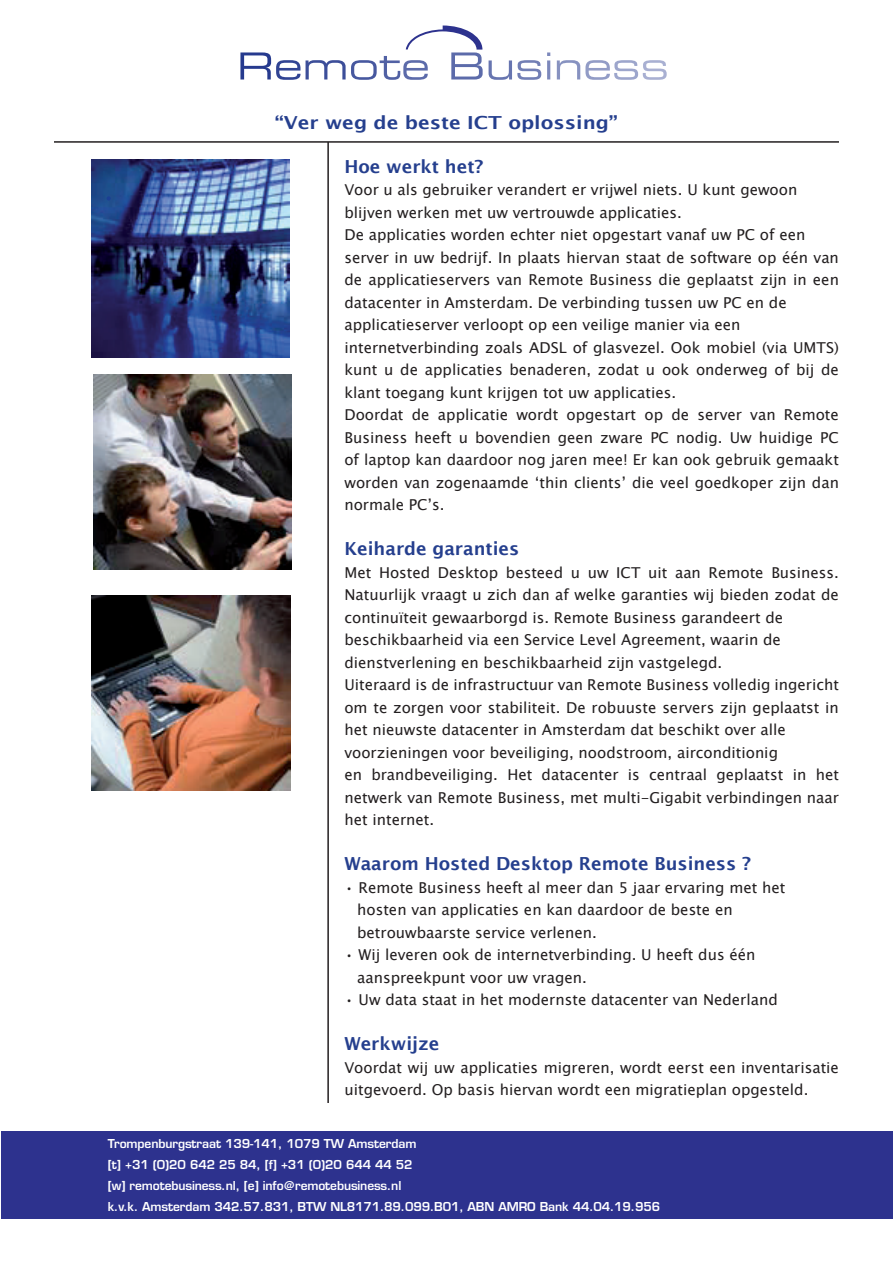
<style>
.page{position:relative;width:893px;height:1263px;background:#fff}
.page>*{position:absolute;margin:0;border:0;box-sizing:border-box;transform-origin:0 0}
.t1{font:600 18px "Lucida Sans";color:#253f8e}
.t2{font:600 18px "Lucida Sans";color:#253f8e;scale:1.11 1}
.t3{font:15px/22.5px "Lucida Sans Unicode";color:#231f20}
.t4{font:600 12px/21px "Eurostile";letter-spacing:-.01em;color:#fff}
</style>
<div class="page">
<hr style="left:54px;top:141px;width:785px;height:2px;background:#231f20">
<hr style="left:327px;top:142px;width:2px;height:961px;background:#231f20">
<img style="left:91px;top:595px;width:200px;height:195px">
<img style="left:91px;top:159px;width:198px;height:198px">
<img style="left:94px;top:375px;width:198px;height:195px">
<div style="left:2px;top:1131px;width:891px;height:87px;background:#2d328e"></div>
<svg style="left:240px;top:52px;width:60px;height:28px"></svg>
<svg style="left:489px;top:60px;width:52px;height:20px"></svg>
<hr style="left:547px;top:60px;width:3px;height:20px;background:#263a8e">
<svg style="left:547px;top:52px;width:3px;height:4px"></svg>
<svg style="left:557px;top:60px;width:110px;height:20px"></svg>
<svg style="left:306px;top:26px;width:177px;height:54px"></svg>
<svg style="left:106px;top:196px;width:5px;height:5px"></svg>
<p class="t2" style="left:275px;top:112px;width:311px">“Ver weg de beste ICT oplossing”</p>
<p class="t1" style="left:344px;top:156px;width:141px">Hoe werkt het?</p>
<p class="t3" style="left:344px;top:179px;width:496px">Voor u als gebruiker verandert er vrijwel niets. U kunt gewoon blijven werken met uw vertrouwde applicaties.<br>De applicaties worden echter niet opgestart vanaf uw PC of een server in uw bedrijf. In plaats hiervan staat de software op één van de applicatieservers van Remote Business die geplaatst zijn in een datacenter in Amsterdam. De verbinding tussen uw PC en de applicatieserver verloopt op een veilige manier via een internetverbinding zoals ADSL of glasvezel. Ook mobiel (via UMTS) kunt u de applicaties benaderen, zodat u ook onderweg of bij de klant toegang kunt krijgen tot uw applicaties.<br>Doordat de applicatie wordt opgestart op de server van Remote Business heeft u bovendien geen zware PC nodig. Uw huidige PC of laptop kan daardoor nog jaren mee! Er kan ook gebruik gemaakt worden van zogenaamde ‘thin clients’ die veel goedkoper zijn dan normale PC’s.</p>
<p class="t1" style="left:344px;top:538px;width:176px">Keiharde garanties</p>
<p class="t3" style="left:344px;top:561px;width:496px">Met Hosted Desktop besteed u uw ICT uit aan Remote Business.<br>Natuurlijk vraagt u zich dan af welke garanties wij bieden zodat de continuïteit gewaarborgd is. Remote Business garandeert de beschikbaarheid via een Service Level Agreement, waarin de dienstverlening en beschikbaarheid zijn vastgelegd.<br>Uiteraard is de infrastructuur van Remote Business volledig ingericht om te zorgen voor stabiliteit. De robuuste servers zijn geplaatst in het nieuwste datacenter in Amsterdam dat beschikt over alle voorzieningen voor beveiliging, noodstroom, airconditionig<br>en brandbeveiliging. Het datacenter is centraal geplaatst in het netwerk van Remote Business, met multi-Gigabit verbindingen naar het internet.</p>
<p class="t1" style="left:344px;top:853px;width:408px">Waarom Hosted Desktop Remote Business ?</p>
<p class="t3" style="left:357px;top:876px;width:430px;text-indent:-13px">• Remote Business heeft al meer dan 5 jaar ervaring met het hosten van applicaties en kan daardoor de beste en betrouwbaarste service verlenen.</p>
<p class="t3" style="left:357px;top:944px;width:400px;text-indent:-13px">• Wij leveren ook de internetverbinding. U heeft dus één aanspreekpunt voor uw vragen.</p>
<p class="t3" style="left:344px;top:989px;width:435px">• Uw data staat in het modernste datacenter van Nederland</p>
<p class="t1" style="left:344px;top:1033px;width:96px">Werkwijze</p>
<p class="t3" style="left:344px;top:1056px;width:496px">Voordat wij uw applicaties migreren, wordt eerst een inventarisatie uitgevoerd. Op basis hiervan wordt een migratieplan opgesteld.</p>
<p class="t4" style="left:108px;top:1133px;width:554px">Trompenburgstraat 139-141, 1079 TW Amsterdam<br>[t] +31 (0)20 642 25 84, [f] +31 (0)20 644 44 52<br>[w] remotebusiness.nl, [e] info@remotebusiness.nl<br>k.v.k. Amsterdam 342.57.831, BTW NL8171.89.099.B01, ABN AMRO Bank 44.04.19.956</p>
</div>
